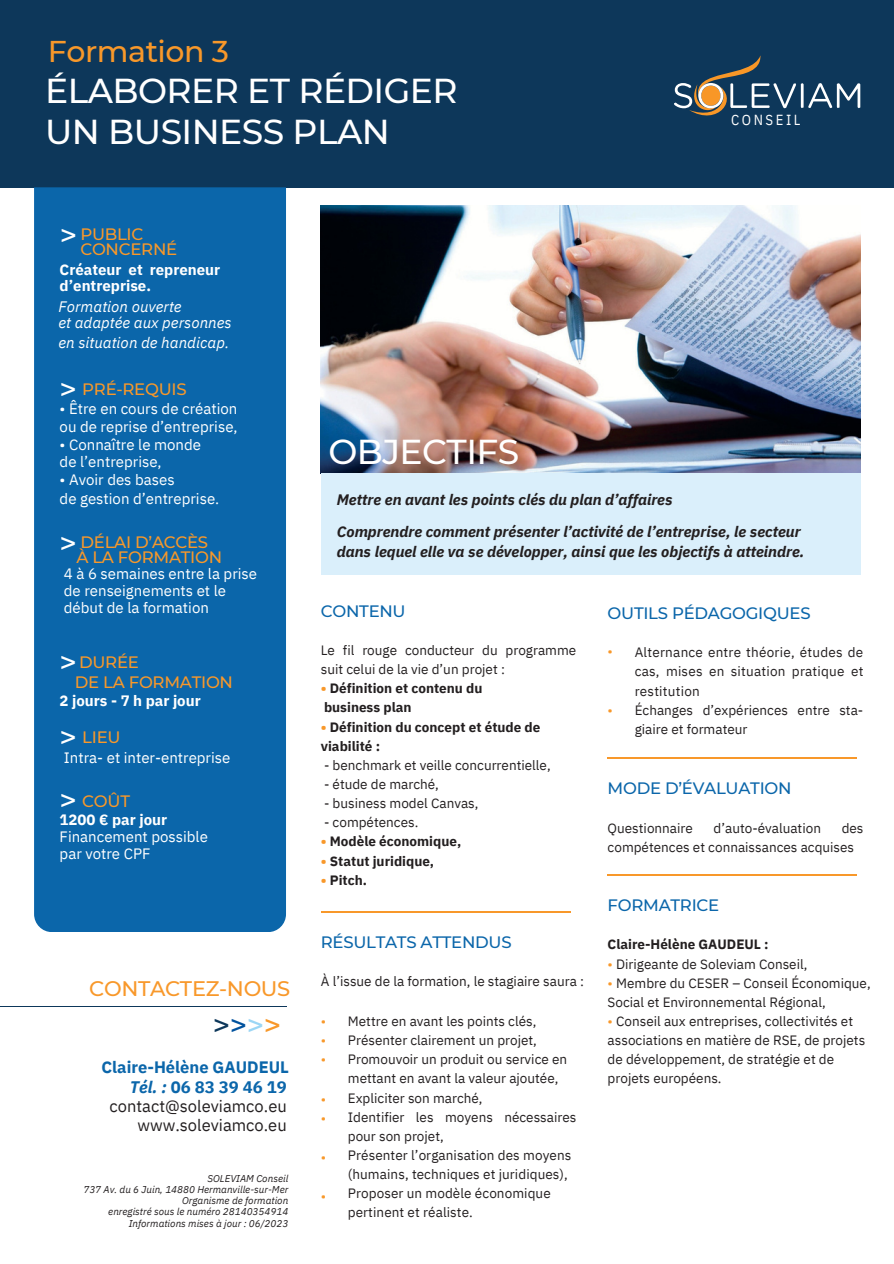
<style>
.page{position:relative;width:894px;height:1264px;background:#fff}
.page>*{position:absolute;margin:0;border:0;box-sizing:border-box;transform-origin:0 0}
.t1{font:500 34.5px/40.5px "Montserrat";letter-spacing:-.015em;color:#fff}
.t2{font:500 30px "Montserrat";letter-spacing:-.015em;color:#f8982a}
.t3{font:500 30px "Montserrat";color:#fff}
.t4{font:500 30px "Montserrat";color:#0d375a}
.t5{font:500 21px "Montserrat";letter-spacing:-.015em;color:#f8982a}
.t6{font:700 16.65px "IBM Plex Sans";color:#0b66aa}
.t7{font:500 16.5px "Montserrat";letter-spacing:-.015em;color:#f8982a}
.t8{font:500 16.5px "Montserrat";letter-spacing:-.015em;color:#0b66aa}
.t9{font:16.5px/19.2px "IBM Plex Sans";color:#231f20;text-align:right}
.t10{font:700 16.5px "IBM Plex Sans";color:#0b66aa}
.t11{font:italic 700 15.15px "IBM Plex Sans";color:#231f20}
.t12{font:italic 15.15px "IBM Plex Sans";color:#fff}
.t13{font:15px/17px "IBM Plex Sans";color:#fff}
.t14{font:700 15px/17px "IBM Plex Sans";color:#fff}
.t15{font:14.55px "IBM Plex Sans Cond";letter-spacing:.175em;color:#fff}
.t16{font:13.5px/19.2px "IBM Plex Sans";color:#231f20}
.t17{font:700 13.5px "IBM Plex Sans";color:#231f20}
.t18{font:13.5px/19.2px "IBM Plex Sans";color:#f8982a;text-align:justify}
.t19{font:italic 9.9px "IBM Plex Sans";color:#231f20}
.s1{font-weight:700}
.s2{color:#00529e}
.s3{color:#9bd6f5}
.s4{color:#f8982a}
.s5{font-style:italic}
</style>
<div class="page">
<hr style="left:321px;top:911px;width:249px;height:1px;background:#f8982a">
<div style="left:0;top:0;width:893px;height:187px;background:#0d375a"></div>
<hr style="left:607px;top:757px;width:249px;height:1px;background:#f8982a">
<hr style="left:607px;top:874px;width:249px;height:1px;background:#f8982a">
<img style="left:321px;top:205px;width:539px;height:268px">
<hr style="left:0;top:1006px;width:286px;height:1px;background:#0d375a">
<div style="left:34px;top:187px;width:252px;height:745px;background:#0b66aa"></div>
<div style="left:321px;top:473px;width:539px;height:101px;background:#daeffb"></div>
<svg style="left:674px;top:55px;width:186px;height:61px"></svg>
<p class="t2" style="left:48px;top:33px;width:182px">Formation 3</p>
<p class="t1" style="left:45px;top:70px;width:414px">ÉLABORER ET RÉDIGER<br>UN BUSINESS PLAN</p>
<p class="t7" style="left:80px;top:224px;width:64px">PUBLIC</p>
<p class="t7" style="left:80px;top:239px;width:98px">CONCERNÉ</p>
<p class="t3" style="left:60px;top:217px;width:19px">&gt;</p>
<p class="t14" style="left:60px;top:260px;width:162px">Créateur et repreneur d’entreprise.</p>
<p class="t12" style="left:59px;top:296px;width:125px">Formation ouverte</p>
<p class="t12" style="left:59px;top:313px;width:175px">et adaptée aux personnes</p>
<p class="t12" style="left:59px;top:332px;width:172px">en situation de handicap.</p>
<p class="t15" style="left:731px;top:110px;width:71px">CONSEIL</p>
<p class="t7" style="left:82px;top:379px;width:106px">PRÉ-REQUIS</p>
<p class="t3" style="left:60px;top:370px;width:19px">&gt;</p>
<p class="t13" style="left:60px;top:400px;width:179px">• Être en cours de création</p>
<p class="t13" style="left:60px;top:418px;width:179px">ou de reprise d’entreprise,</p>
<p class="t13" style="left:60px;top:436px;width:143px">• Connaître le monde</p>
<p class="t13" style="left:60px;top:453px;width:104px">de l’entreprise,</p>
<p class="t13" style="left:60px;top:471px;width:117px">• Avoir des bases</p>
<p class="t13" style="left:60px;top:490px;width:161px">de gestion d’entreprise.</p>
<p class="t7" style="left:80px;top:532px;width:129px">DÉLAI D’ACCÈS</p>
<p class="t7" style="left:76px;top:546px;width:147px">À LA FORMATION</p>
<p class="t3" style="left:60px;top:525px;width:19px">&gt;</p>
<p class="t13" style="left:64px;top:565px;width:195px">4 à 6 semaines entre la prise de renseignements et le début de la formation</p>
<p class="t7" style="left:79px;top:652px;width:61px">DURÉE</p>
<p class="t7" style="left:75px;top:671px;width:159px">DE LA FORMATION</p>
<p class="t3" style="left:60px;top:644px;width:19px">&gt;</p>
<p class="t14" style="left:60px;top:692px;width:143px">2 jours - 7 h par jour</p>
<p class="t3" style="left:60px;top:718px;width:19px">&gt;</p>
<p class="t7" style="left:82px;top:727px;width:40px">LIEU</p>
<p class="t13" style="left:64px;top:748px;width:168px">Intra- et inter-entreprise</p>
<p class="t7" style="left:82px;top:791px;width:49px">COÛT</p>
<p class="t3" style="left:60px;top:781px;width:19px">&gt;</p>
<p class="t13" style="left:60px;top:811px;width:150px"><span class="s1">1200 € par jour<br></span>Financement possible par votre CPF</p>
<p class="t5" style="left:89px;top:975px;width:203px">CONTACTEZ-NOUS</p>
<p class="t4" style="left:213px;top:1006px;width:70px">&gt;<span class="s2">&gt;</span><span class="s3">&gt;</span><span class="s4">&gt;</span></p>
<p class="t10" style="left:101px;top:1056px;width:189px">Claire-Hélène GAUDEUL</p>
<p class="t6" style="left:130px;top:1075px;width:158px"><span class="s5">Tél. :</span> 06 83 39 46 19</p>
<p class="t9" style="left:109px;top:1095px;width:179px">contact@soleviamco.eu www.soleviamco.eu</p>
<p class="t19" style="left:207px;top:1171px;width:82px">SOLEVIAM Conseil</p>
<p class="t19" style="left:83px;top:1182px;width:206px">737 Av. du 6 Juin, 14880 Hermanville-sur-Mer</p>
<p class="t19" style="left:182px;top:1193px;width:108px">Organisme de formation</p>
<p class="t19" style="left:108px;top:1205px;width:181px">enregistré sous le numéro 28140354914</p>
<p class="t19" style="left:129px;top:1216px;width:161px">Informations mises à jour : 06/2023</p>
<p class="t1" style="left:328px;top:431px;width:192px">OBJECTIFS</p>
<p class="t11" style="left:337px;top:489px;width:337px">Mettre en avant les points clés du plan d’affaires</p>
<p class="t11" style="left:337px;top:521px;width:465px">Comprendre comment présenter l’activité de l’entreprise, le secteur</p>
<p class="t11" style="left:337px;top:542px;width:469px">dans lequel elle va se développer, ainsi que les objectifs à atteindre.</p>
<p class="t8" style="left:321px;top:600px;width:86px">CONTENU</p>
<p class="t16" style="left:321px;top:640px;width:257px">Le fil rouge conducteur du programme suit celui de la vie d’un projet :</p>
<p class="t17" style="left:321px;top:679px;width:163px"><span class="s4">•</span> Définition et contenu du</p>
<p class="t17" style="left:324px;top:698px;width:89px">business plan</p>
<p class="t17" style="left:321px;top:717px;width:221px"><span class="s4">•</span> Définition du concept et étude de</p>
<p class="t17" style="left:321px;top:736px;width:61px">viabilité :</p>
<p class="t16" style="left:324px;top:755px;width:228px">- benchmark et veille concurrentielle,</p>
<p class="t16" style="left:324px;top:774px;width:116px">- étude de marché,</p>
<p class="t16" style="left:324px;top:793px;width:156px">- business model Canvas,</p>
<p class="t16" style="left:324px;top:812px;width:96px">- compétences.</p>
<p class="t17" style="left:321px;top:832px;width:142px"><span class="s4">•</span> Modèle économique,</p>
<p class="t17" style="left:321px;top:851px;width:115px"><span class="s4">•</span> Statut juridique,</p>
<p class="t17" style="left:321px;top:870px;width:48px"><span class="s4">•</span> Pitch.</p>
<p class="t8" style="left:321px;top:931px;width:192px">RÉSULTATS ATTENDUS</p>
<p class="t16" style="left:321px;top:971px;width:264px">À l’issue de la formation, le stagiaire saura :</p>
<p class="t16" style="left:348px;top:1011px;width:221px">Mettre en avant les points clés,<br>Présenter clairement un projet,<br>Promouvoir un produit ou service en mettant en avant la valeur ajoutée,<br>Expliciter son marché,</p>
<p class="t16" style="left:348px;top:1106px;width:230px">Identifier les moyens nécessaires pour son projet,</p>
<p class="t16" style="left:348px;top:1145px;width:225px">Présenter l’organisation des moyens (humains, techniques et juridiques),<br>Proposer un modèle économique pertinent et réaliste.</p>
<p class="t18" style="left:321px;top:1011px;width:7px">• • •</p>
<p class="t18" style="left:321px;top:1089px;width:7px">• •</p>
<p class="t18" style="left:321px;top:1146px;width:7px">•</p>
<p class="t18" style="left:321px;top:1186px;width:7px">•</p>
<p class="t8" style="left:607px;top:603px;width:204px">OUTILS PÉDAGOGIQUES</p>
<p class="t18" style="left:607px;top:641px;width:7px">•</p>
<p class="t18" style="left:607px;top:700px;width:7px">•</p>
<p class="t16" style="left:634px;top:642px;width:230px;text-align:justify">Alternance entre théorie, études de cas, mises en situation pratique et restitution</p>
<p class="t16" style="left:634px;top:700px;width:230px">Échanges d’expériences entre sta&shy;giaire et formateur</p>
<p class="t8" style="left:607px;top:778px;width:185px">MODE D’ÉVALUATION</p>
<p class="t16" style="left:607px;top:818px;width:87px">Questionnaire</p>
<p class="t16" style="left:713px;top:818px;width:109px">d’auto-évaluation</p>
<p class="t16" style="left:607px;top:818px;width:257px;text-indent:234px">des compétences et connaissances acquises</p>
<p class="t8" style="left:607px;top:895px;width:113px">FORMATRICE</p>
<p class="t17" style="left:607px;top:935px;width:162px">Claire-Hélène GAUDEUL :</p>
<p class="t16" style="left:607px;top:953px;width:201px"><span class="s4">•</span> Dirigeante de Soleviam Conseil,</p>
<p class="t16" style="left:607px;top:973px;width:264px"><span class="s4">•</span> Membre du CESER – Conseil Économique,<br>Social et Environnemental Régional,</p>
<p class="t16" style="left:607px;top:1011px;width:259px"><span class="s4">•</span> Conseil aux entreprises, collectivités et associations en matière de RSE, de projets de développement, de stratégie et de projets européens.</p>
</div>
